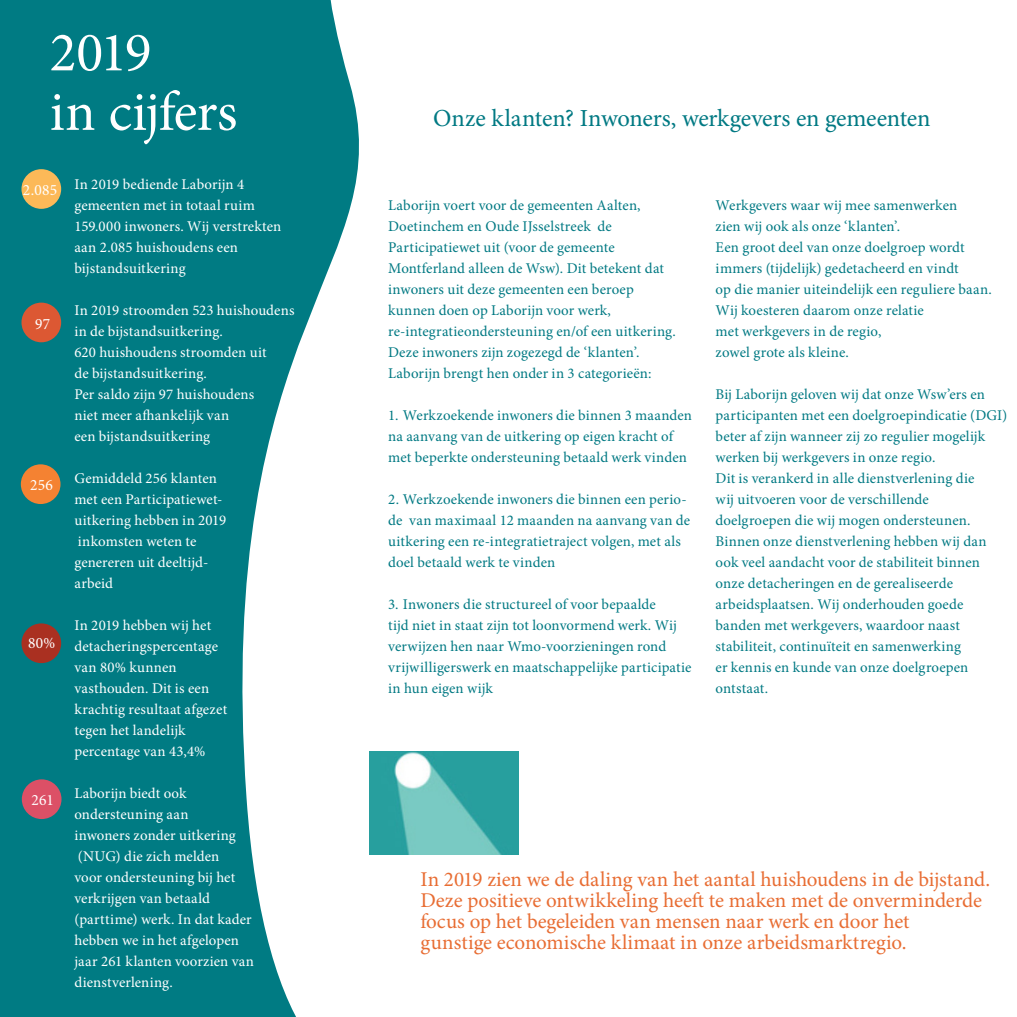
<style>
.page{position:relative;width:1017px;height:1017px;background:#fff}
.page>*{position:absolute;margin:0;border:0;box-sizing:border-box;transform-origin:0 0}
.tussenkop{font:56px/59.5px "Minion Pro";letter-spacing:-.02em;color:#fff}
.tussenkop_light{font:24.5px "Minion Pro";letter-spacing:-.01em;color:#007983}
.kader_geel{font:21px/21px "Minion Pro";letter-spacing:-.005em;color:#e86d33}
.broodtekst{font:15.75px "Minion Pro";color:#fff}
.tussenkop_light-2{font:14.88px/21px "Minion Pro";letter-spacing:.01em;color:#007983}
.broodtekst-2{font:14.88px/21px "Minion Pro";letter-spacing:.01em;color:#fff}
.broodtekst-3{font:14.88px/21px "Minion Pro";letter-spacing:.01em;color:#007983}
</style>
<div class="page">
<div style="left:0;top:0;width:372px;height:1017px;background:#007b83"></div>
<svg style="left:242px;top:0;width:277px;height:1017px"></svg>
<div style="left:21px;top:169px;width:40px;height:40px;background:#fcb958;border-radius:50%"></div>
<div style="left:21px;top:303px;width:40px;height:39px;background:#dc5833;border-radius:50%"></div>
<div style="left:21px;top:464px;width:40px;height:40px;background:#f48232;border-radius:50%"></div>
<div style="left:21px;top:623px;width:40px;height:40px;background:#aa3021;border-radius:50%"></div>
<img style="left:370px;top:752px;width:148px;height:102px">
<div style="left:22px;top:779px;width:40px;height:40px;background:#dc5066;border-radius:50%"></div>
<p class="tussenkop" style="left:50px;top:23px;width:189px">2019<br>in cijfers</p>
<p class="broodtekst" style="left:23px;top:180px;width:36px;rotate:-1deg">2.085</p>
<p class="broodtekst-2" style="left:74px;top:174px;width:208px">In 2019 bediende Laborijn 4 gemeenten met in totaal ruim<br>159.000 inwoners. Wij verstrekten aan 2.085 huishoudens een bijstandsuitkering</p>
<p class="broodtekst-2" style="left:74px;top:300px;width:222px">In 2019 stroomden 523 huishoudens in de bijstandsuitkering.<br>620 huishoudens stroomden uit<br>de bijstandsuitkering.<br>Per saldo zijn 97 huishoudens<br>niet meer afhankelijk van<br>een bijstandsuitkering</p>
<p class="broodtekst-2" style="left:74px;top:468px;width:144px">Gemiddeld 256 klanten</p>
<p class="broodtekst-2" style="left:74px;top:489px;width:153px">met een Participatiewet&shy;uitkering hebben in 2019 inkomsten weten te</p>
<p class="broodtekst-2" style="left:74px;top:552px;width:135px">genereren uit deeltijd-</p>
<p class="broodtekst-2" style="left:74px;top:573px;width:40px">arbeid</p>
<p class="broodtekst-2" style="left:74px;top:615px;width:145px">In 2019 hebben wij het detacheringspercentage</p>
<p class="broodtekst-2" style="left:74px;top:657px;width:104px">van 80% kunnen</p>
<p class="broodtekst-2" style="left:74px;top:678px;width:154px">vasthouden. Dit is een krachtig resultaat afgezet tegen het landelijk</p>
<p class="broodtekst-2" style="left:74px;top:741px;width:132px">percentage van 43,4%</p>
<p class="broodtekst-2" style="left:74px;top:783px;width:181px">Laborijn biedt ook ondersteuning aan<br>inwoners zonder uitkering (NUG) die zich melden<br>voor ondersteuning bij het verkrijgen van betaald (parttime) werk. In dat kader hebben we in het afgelopen jaar 261 klanten voorzien van dienstverlening.</p>
<p class="tussenkop_light" style="left:433px;top:102px;width:499px">Onze klanten? Inwoners, werkgevers en gemeenten</p>
<p class="tussenkop_light-2" style="left:388px;top:195px;width:289px">Laborijn voert voor de gemeenten Aalten, Doetinchem en Oude IJsselstreek de Participatiewet uit (voor de gemeente Montferland alleen de Wsw). Dit betekent dat inwoners uit deze gemeenten een beroep kunnen doen op Laborijn voor werk, re-integratieondersteuning en/of een uitkering.<br>Deze inwoners zijn zogezegd de ‘klanten’.<br>Laborijn brengt hen onder in 3 categorieën:</p>
<p class="tussenkop_light-2" style="left:388px;top:405px;width:305px">1. Werkzoekende inwoners die binnen 3 maanden na aanvang van de uitkering op eigen kracht of met beperkte ondersteuning betaald werk vinden</p>
<p class="tussenkop_light-2" style="left:388px;top:489px;width:304px">2. Werkzoekende inwoners die binnen een perio&shy;de van maximaal 12 maanden na aanvang van de uitkering een re-integratietraject volgen, met als doel betaald werk te vinden</p>
<p class="tussenkop_light-2" style="left:388px;top:594px;width:305px">3. Inwoners die structureel of voor bepaalde<br>tijd niet in staat zijn tot loonvormend werk. Wij verwijzen hen naar Wmo-voorzieningen rond vrijwilligerswerk en maatschappelijke participatie in hun eigen wijk</p>
<p class="tussenkop_light-2" style="left:716px;top:195px;width:243px">Werkgevers waar wij mee samenwerken zien wij ook als onze ‘klanten’.</p>
<p class="tussenkop_light-2" style="left:716px;top:237px;width:251px">Een groot deel van onze doelgroep wordt immers (tijdelijk) gedetacheerd en vindt</p>
<p class="tussenkop_light-2" style="left:716px;top:279px;width:278px">op die manier uiteindelijk een reguliere baan.</p>
<p class="broodtekst-3" style="left:716px;top:300px;width:210px">Wij koesteren daarom onze relatie</p>
<p class="broodtekst-3" style="left:716px;top:321px;width:167px">met werkgevers in de regio, zowel grote als kleine.</p>
<p class="tussenkop_light-2" style="left:716px;top:384px;width:293px">Bij Laborijn geloven wij dat onze Wsw’ers en participanten met een doelgroepindicatie (DGI) beter af zijn wanneer zij zo regulier mogelijk werken bij werkgevers in onze regio.<br>Dit is verankerd in alle dienstverlening die<br>wij uitvoeren voor de verschillende doelgroepen die wij mogen ondersteunen.<br>Binnen onze dienstverlening hebben wij dan ook veel aandacht voor de stabiliteit binnen onze detacheringen en de gerealiseerde arbeidsplaatsen. Wij onderhouden goede banden met werkgevers, waardoor naast stabiliteit, continuïteit en samenwerking<br>er kennis en kunde van onze doelgroepen ontstaat.</p>
<p class="kader_geel" style="left:420px;top:869px;width:571px">In 2019 zien we de daling van het aantal huishoudens in de bijstand.<br>Deze positieve ontwikkeling heeft te maken met de onverminderde focus op het begeleiden van mensen naar werk en door het<br>gunstige economische klimaat in onze arbeidsmarktregio.</p>
</div>
